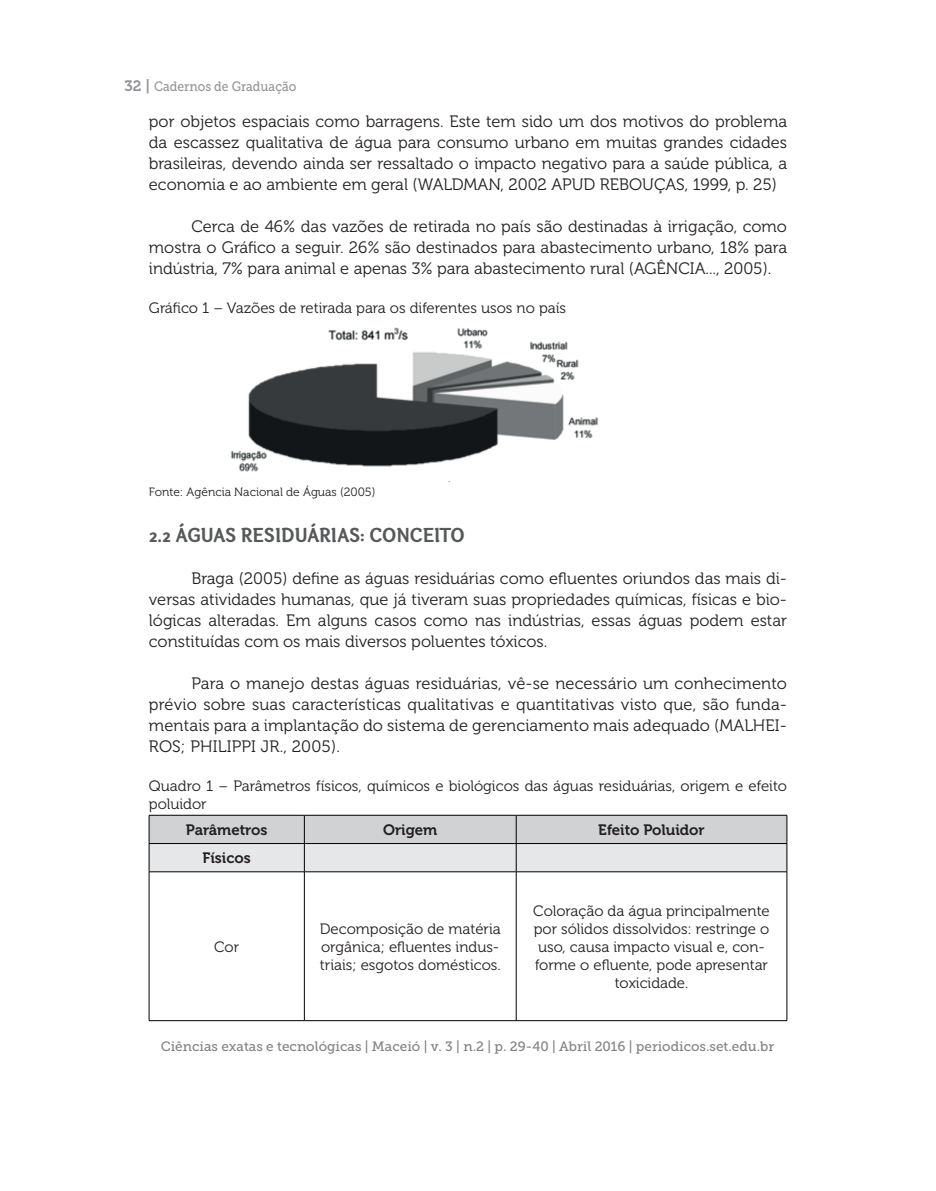
<style>
.page{position:relative;width:936px;height:1191px;background:#fff}
.page>*{position:absolute;margin:0;border:0;box-sizing:border-box;transform-origin:0 0}
.t1{font:21px "Otari Bold Limited";color:#57585a}
.t2{font:16.5px/21px "Museo 300";color:#231f20;text-align:justify}
.t3{font:15px/18px "Museo 300";color:#231f20}
.t4{font:15px "Museo 700";color:#231f20}
.t5{font:13.5px "Museo Slab 500";color:#808285}
.t6{font:13.5px "Museo Slab 500";color:#939598;scale:.9 1}
.t7{font:12px "Museo 300";color:#231f20}
.s1{font-family:"Museo 700";font-size:15px}
</style>
<div class="page">
<img style="left:230px;top:327px;width:368px;height:145px">
<svg style="left:149px;top:815px;width:638px;height:56px;background:#d3d4d6"></svg>
<hr style="left:149px;top:871px;width:155px;height:1px;background:#000">
<hr style="left:149px;top:872px;width:1px;height:148px;background:#000">
<hr style="left:304px;top:871px;width:212px;height:1px;background:#000">
<hr style="left:304px;top:872px;width:1px;height:148px;background:#000">
<hr style="left:516px;top:871px;width:271px;height:1px;background:#000">
<hr style="left:516px;top:872px;width:1px;height:148px;background:#000">
<hr style="left:786px;top:872px;width:1px;height:148px;background:#000">
<hr style="left:149px;top:1020px;width:155px;height:1px;background:#000">
<hr style="left:304px;top:1020px;width:212px;height:1px;background:#000">
<hr style="left:516px;top:1020px;width:271px;height:1px;background:#000">
<p class="t6" style="left:124px;top:79px;width:193px"><span class="s1">32 |</span> Cadernos de Graduação</p>
<p class="t2" style="left:149px;top:111px;width:639px">por objetos espaciais como barragens. Este tem sido um dos motivos do problema da escassez qualitativa de água para consumo urbano em muitas grandes cidades brasileiras, devendo ainda ser ressaltado o impacto negativo para a saúde pública, a economia e ao ambiente em geral (WALDMAN, 2002 APUD REBOUÇAS, 1999, p. 25)</p>
<p class="t2" style="left:149px;top:216px;width:639px;text-indent:43px">Cerca de 46% das vazões de retirada no país são destinadas à irrigação, como mostra o Gráfico a seguir. 26% são destinados para abastecimento urbano, 18% para indústria, 7% para animal e apenas 3% para abastecimento rural (AGÊNCIA..., 2005).</p>
<p class="t3" style="left:149px;top:299px;width:418px">Gráfico 1 – Vazões de retirada para os diferentes usos no país</p>
<p class="t7" style="left:149px;top:485px;width:228px">Fonte: Agência Nacional de Águas (2005)</p>
<p class="t1" style="left:149px;top:522px;width:317px">2.2 ÁGUAS RESIDUÁRIAS: CONCEITO</p>
<p class="t2" style="left:149px;top:568px;width:639px;text-indent:43px">Braga (2005) define as águas residuárias como efluentes oriundos das mais di&shy;versas atividades humanas, que já tiveram suas propriedades químicas, físicas e bio&shy;lógicas alteradas. Em alguns casos como nas indústrias, essas águas podem estar constituídas com os mais diversos poluentes tóxicos.</p>
<p class="t2" style="left:149px;top:673px;width:639px;text-indent:43px">Para o manejo destas águas residuárias, vê-se necessário um conhecimento prévio sobre suas características qualitativas e quantitativas visto que, são funda&shy;mentais para a implantação do sistema de gerenciamento mais adequado (MALHEI-ROS; PHILIPPI JR., 2005).</p>
<p class="t3" style="left:149px;top:777px;width:639px">Quadro 1 – Parâmetros físicos, químicos e biológicos das águas residuárias, origem e efeito poluidor</p>
<p class="t4" style="left:186px;top:821px;width:83px">Parâmetros</p>
<p class="t4" style="left:383px;top:821px;width:56px">Origem</p>
<p class="t4" style="left:598px;top:821px;width:108px">Efeito Poluidor</p>
<p class="t4" style="left:202px;top:849px;width:50px">Físicos</p>
<p class="t3" style="left:214px;top:938px;width:27px">Cor</p>
<p class="t3" style="left:320px;top:920px;width:182px;text-align:justify">Decomposição de matéria orgânica; efluentes indus&shy;triais; esgotos domésticos.</p>
<p class="t3" style="left:533px;top:902px;width:238px;text-align:center">Coloração da água principalmente por sólidos dissolvidos: restringe o uso, causa impacto visual e, con&shy;forme o efluente, pode apresentar toxicidade.</p>
<p class="t5" style="left:161px;top:1039px;width:615px">Ciências exatas e tecnológicas | Maceió | v. 3 | n.2 | p. 29-40 | Abril 2016 | periodicos.set.edu.br</p>
</div>
